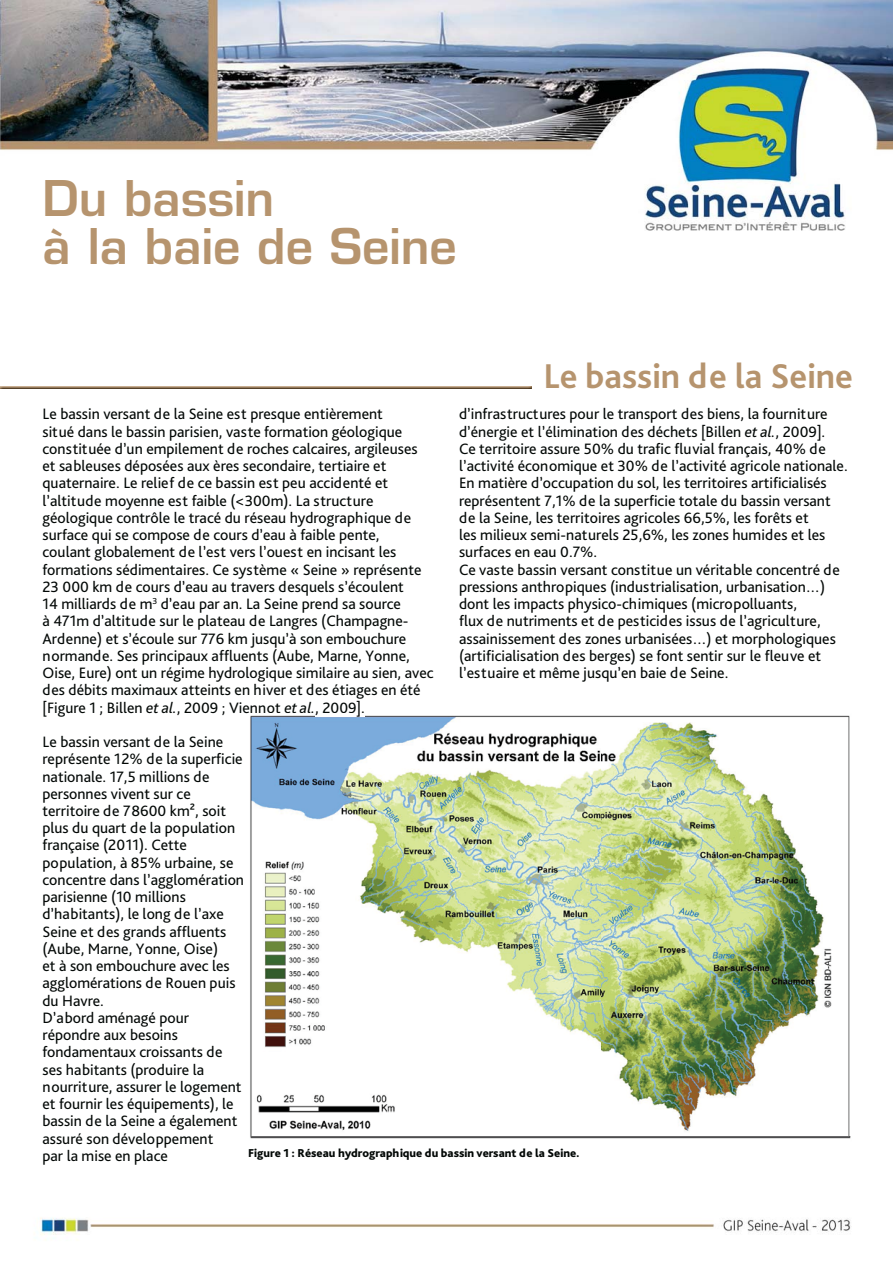
<style>
.page{position:relative;width:893px;height:1263px;background:#fff}
.page>*{position:absolute;margin:0;border:0;box-sizing:border-box;transform-origin:0 0}
.t1{font:600 48px/48px "Eurostile LT Std";color:#b6946e}
.t2{font:700 36px "Bliss Pro";color:#b6946e}
.t3{font:15.75px/17.2px "Bliss Pro";color:#030806}
.t4{font:15.75px "Bliss Pro";color:#010202}
.t5{font:800 12px "Bliss Pro";color:#030806}
.s1{font-style:italic}
</style>
<div class="page">
<img style="left:40px;top:1218px;width:811px;height:22px">
<img style="left:0;top:0;width:893px;height:231px">
<img style="left:0;top:387px;width:531px;height:1px">
<img style="left:250px;top:715px;width:601px;height:424px">
<img style="left:316px;top:715px;width:49px;height:1px">
<p class="t1" style="left:43px;top:179px;width:416px">Du bassin<br>à la baie de Seine</p>
<p class="t2" style="left:543px;top:362px;width:311px">Le bassin de la Seine</p>
<p class="t3" style="left:459px;top:407px;width:390px">d’infrastructures pour le transport des biens, la fourniture d’énergie et l’élimination des déchets [Billen <span class="s1">et al.</span>, 2009].<br>Ce territoire assure 50% du trafic fluvial français, 40% de l’activité économique et 30% de l’activité agricole nationale.<br>En matière d’occupation du sol, les territoires artificialisés représentent 7,1% de la superficie totale du bassin versant de la Seine, les territoires agricoles 66,5%, les forêts et<br>les milieux semi-naturels 25,6%, les zones humides et les surfaces en eau 0.7%.<br>Ce vaste bassin versant constitue un véritable concentré de pressions anthropiques (industrialisation, urbanisation…) dont les impacts physico-chimiques (micropolluants,<br>flux de nutriments et de pesticides issus de l’agriculture, assainissement des zones urbanisées…) et morphologiques (artificialisation des berges) se font sentir sur le fleuve et l’estuaire et même jusqu’en baie de Seine.</p>
<p class="t3" style="left:43px;top:407px;width:393px">Le bassin versant de la Seine est presque entièrement<br>situé dans le bassin parisien, vaste formation géologique constituée d’un empilement de roches calcaires, argileuses et sableuses déposées aux ères secondaire, tertiaire et quaternaire. Le relief de ce bassin est peu accidenté et l’altitude moyenne est faible (&lt;300m). La structure géologique contrôle le tracé du réseau hydrographique de surface qui se compose de cours d’eau à faible pente,<br>coulant globalement de l’est vers l’ouest en incisant les formations sédimentaires. Ce système « Seine » représente 23 000 km de cours d’eau au travers desquels s’écoulent<br>14 milliards de m<sup>3</sup> d’eau par an. La Seine prend sa source<br>à 471m d’altitude sur le plateau de Langres (Champagne-Ardenne) et s’écoule sur 776 km jusqu’à son embouchure normande. Ses principaux affluents (Aube, Marne, Yonne, Oise, Eure) ont un régime hydrologique similaire au sien, avec des débits maximaux atteints en hiver et des étiages en été [Figure 1 ; Billen <span class="s1">et al.</span>, 2009 ; Viennot <span class="s1">et al.</span> 2009 .</p>
<p class="t3" style="left:43px;top:735px;width:203px">Le bassin versant de la Seine représente 12% de la superficie nationale. 17,5 millions de personnes vivent sur ce territoire de 78600 km², soit plus du quart de la population française (2011). Cette population, à 85% urbaine, se concentre dans l’agglomération parisienne (10 millions d’habitants), le long de l’axe<br>Seine et des grands affluents (Aube, Marne, Yonne, Oise)<br>et à son embouchure avec les agglomérations de Rouen puis du Havre.<br>D’abord aménagé pour répondre aux besoins fondamentaux croissants de ses habitants (produire la nourriture, assurer le logement et fournir les équipements), le bassin de la Seine a également assuré son développement<br>par la mise en place</p>
<p class="t4" style="left:315px;top:701px;width:5px">,</p>
<p class="t4" style="left:357px;top:701px;width:6px">]</p>
<p class="t5" style="left:248px;top:1149px;width:333px">Figure 1 : Réseau hydrographique du bassin versant de la Seine.</p>
</div>
